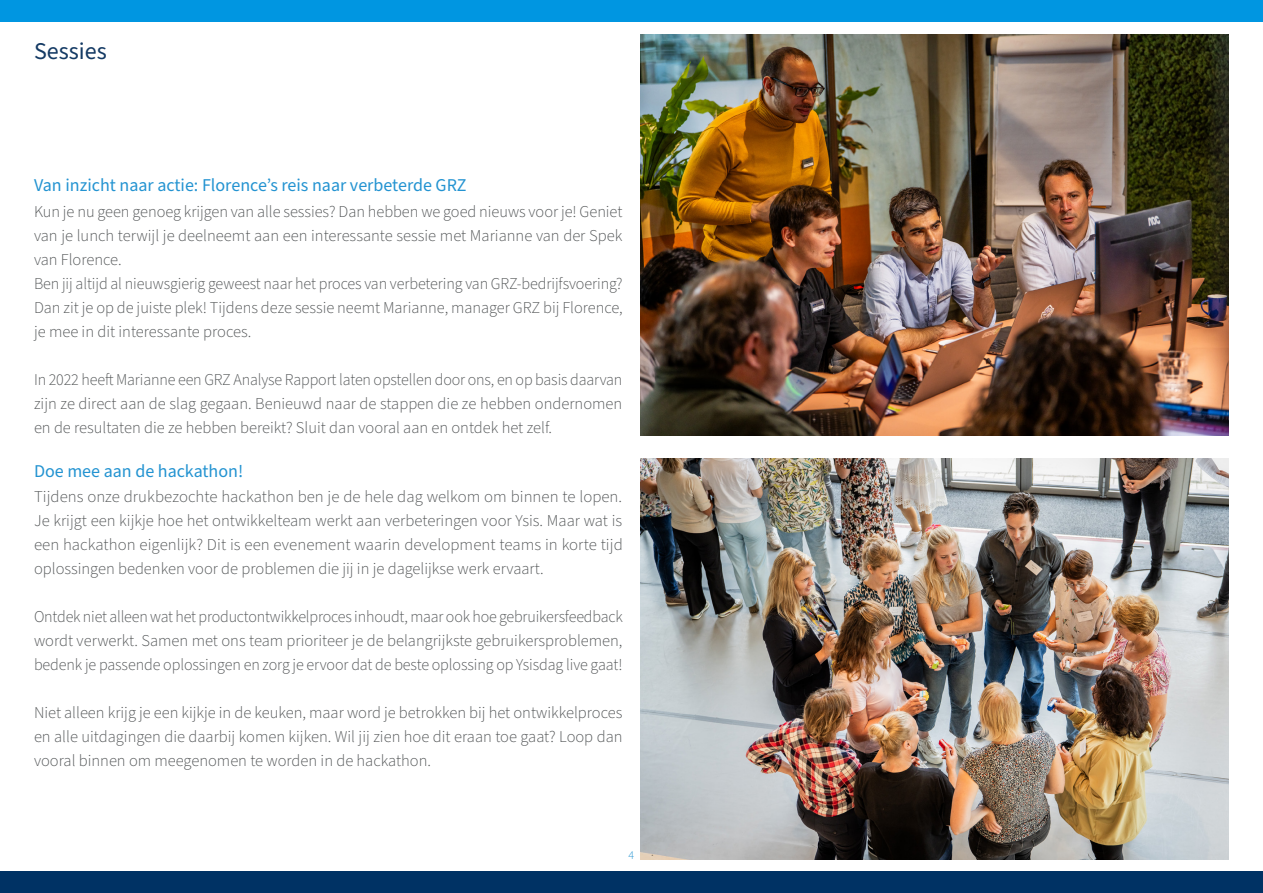
<style>
.page{position:relative;width:1263px;height:893px;background:#fff}
.page>*{position:absolute;margin:0;border:0;box-sizing:border-box;transform-origin:0 0}
.t1{font:24px "Source Sans Pro";color:#143a64}
.t2{font:18px "Source Sans Pro";color:#2393d1}
.t3{font:300 16.5px/24px "Source Sans Pro";color:#515455;text-align:justify}
.t4{font:300 12px "Source Sans Pro";color:#2393d1}
</style>
<div class="page">
<div style="left:0;top:0;width:1263px;height:21px;background:#0096e1"></div>
<div style="left:0;top:872px;width:1263px;height:21px;background:#003264"></div>
<img style="left:640px;top:35px;width:589px;height:400px">
<img style="left:640px;top:459px;width:589px;height:400px">
<p class="t1" style="left:34px;top:35px;width:74px">Sessies</p>
<p class="t2" style="left:34px;top:173px;width:434px">Van inzicht naar actie: Florence’s reis naar verbeterde GRZ</p>
<p class="t3" style="left:34px;top:200px;width:590px">Kun je nu geen genoeg krijgen van alle sessies? Dan hebben we goed nieuws voor je! Geniet van je lunch terwijl je deelneemt aan een interessante sessie met Marianne van der Spek van Florence.</p>
<p class="t3" style="left:34px;top:272px;width:590px">Ben jij altijd al nieuwsgierig geweest naar het proces van verbetering van GRZ-bedrijfsvoering?<br>Dan zit je op de juiste plek! Tijdens deze sessie neemt Marianne, manager GRZ bij Florence, je mee in dit interessante proces.</p>
<p class="t3" style="left:34px;top:368px;width:590px">In 2022 heeft Marianne een GRZ Analyse Rapport laten opstellen door ons, en op basis daarvan zijn ze direct aan de slag gegaan. Benieuwd naar de stappen die ze hebben ondernomen en de resultaten die ze hebben bereikt? Sluit dan vooral aan en ontdek het zelf.</p>
<p class="t2" style="left:34px;top:459px;width:211px">Doe mee aan de hackathon!</p>
<p class="t3" style="left:34px;top:485px;width:590px">Tijdens onze drukbezochte hackathon ben je de hele dag welkom om binnen te lopen.<br>Je krijgt een kijkje hoe het ontwikkelteam werkt aan verbeteringen voor Ysis. Maar wat is een hackathon eigenlijk? Dit is een evenement waarin development teams in korte tijd oplossingen bedenken voor de problemen die jij in je dagelijkse werk ervaart.</p>
<p class="t3" style="left:34px;top:605px;width:590px">Ontdek niet alleen wat het productontwikkelproces inhoudt, maar ook hoe gebruikersfeedback wordt verwerkt. Samen met ons team prioriteer je de belangrijkste gebruikersproblemen, bedenk je passende oplossingen en zorg je ervoor dat de beste oplossing op Ysisdag live gaat!</p>
<p class="t3" style="left:34px;top:701px;width:590px">Niet alleen krijg je een kijkje in de keuken, maar word je betrokken bij het ontwikkelproces en alle uitdagingen die daarbij komen kijken. Wil jij zien hoe dit eraan toe gaat? Loop dan vooral binnen om meegenomen te worden in de hackathon.</p>
<p class="t4" style="left:629px;top:846px;width:7px">4</p>
</div>
